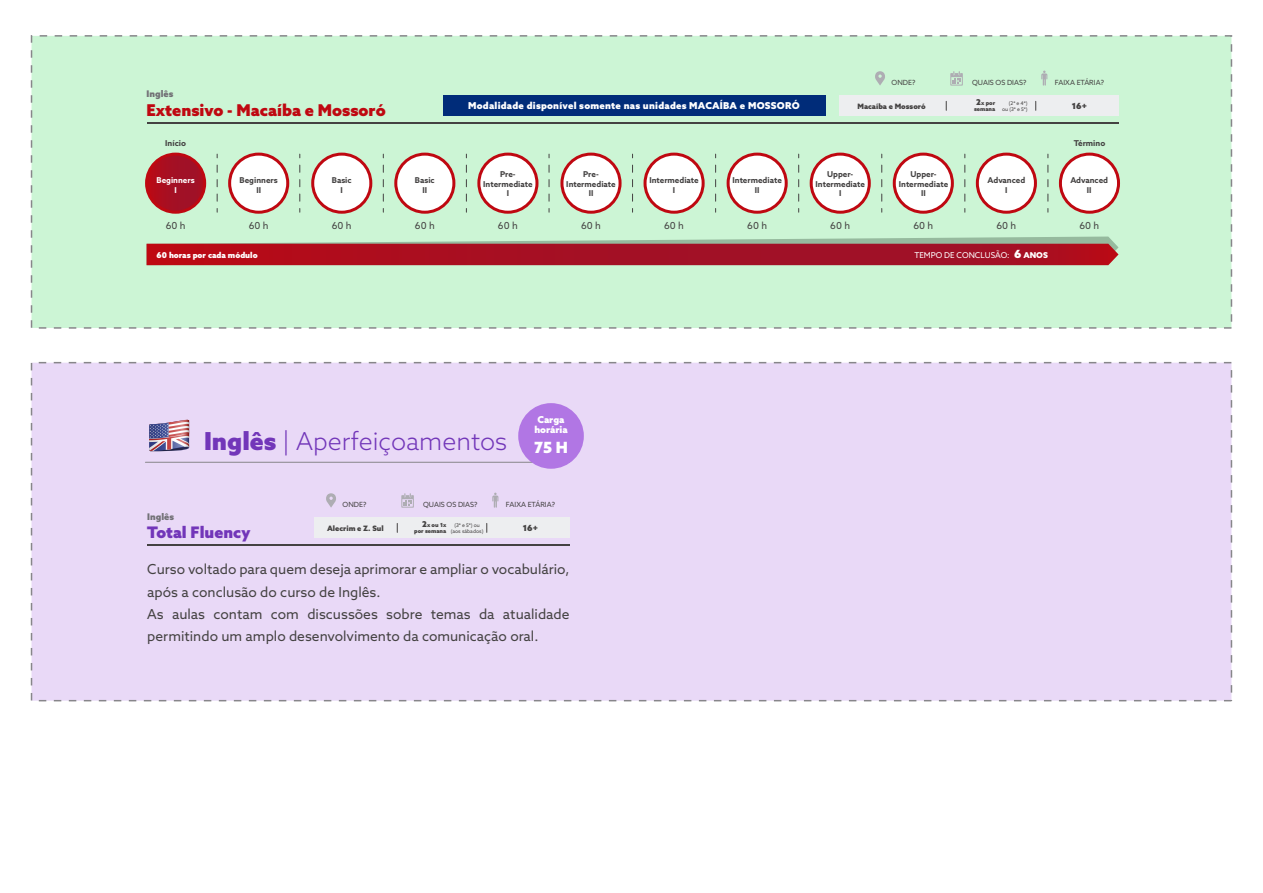
<style>
.page{position:relative;width:1263px;height:893px;background:#fff}
.page>*{position:absolute;margin:0;border:0;box-sizing:border-box;transform-origin:0 0}
.t1{font:300 24.75px "Azo Sans";color:#7236b9}
.t2{font:900 16.2px "Azo Sans";color:#bf0811}
.t3{font:900 15.9px "Azo Sans";color:#7236b9}
.t4{font:900 15.45px "Azo Sans";color:#fff}
.t5{font:13.8px/22.2px "Azo Sans";color:#444242}
.t6{font:9.75px "Azo Sans";color:#444242}
.t7{font:900 9.6px "Azo Sans";letter-spacing:.025em;color:#fff}
.t8{font:900 9.6px/10.6px "Azo Sans";color:#fff;text-align:center}
.t9{font:900 9.15px "Azo Sans";color:#727176}
.t10{font:900 8.55px "Azo Sans";color:#444242}
.t11{font:700 8.1px/9.8px "Azo Sans";color:#444242;text-align:center}
.t12{font:8.1px "Azo Sans";color:#fff}
.t13{font:900 8.1px "Azo Sans";color:#fff}
.t14{font:700 8.1px/9.8px "Azo Sans";color:#fff;text-align:center}
.t15{font:900 7.35px "Azo Sans";color:#444242}
.t16{font:7.05px "Azo Sans";color:#444242}
.t17{font:900 5.7px/6.1px "Azo Sans";color:#444242;text-align:right}
.t18{font:5.1px/6.1px "Azo Sans";color:#444242;text-align:center}
.s1{font-size:8.1px}
.s2{font-weight:900;font-size:11.25px}
.s3{font-weight:900}
</style>
<div class="page">
<div style="left:31px;top:35px;width:1201px;height:294px;background:#ccf5d5;border:2px dashed #87868a"></div>
<div style="left:31px;top:362px;width:1201px;height:339px;background:#e9d9f7;border:2px dashed #87868a"></div>
<hr style="left:147px;top:544px;width:422px;height:2px;background:#444242">
<div style="left:314px;top:518px;width:255px;height:20px;background:#edeef0"></div>
<svg style="left:326px;top:493px;width:10px;height:15px"></svg>
<svg style="left:401px;top:493px;width:13px;height:15px"></svg>
<svg style="left:492px;top:493px;width:6px;height:15px"></svg>
<svg style="left:149px;top:420px;width:40px;height:31px"></svg>
<hr style="left:145px;top:462px;width:424px;height:1px;background:#87868a">
<div style="left:518px;top:403px;width:66px;height:66px;background:#b176e4;border-radius:50%"></div>
<div style="left:443px;top:96px;width:382px;height:20px;background:#002c79"></div>
<div style="left:562px;top:154px;width:58px;height:58px;background:#fff;border-radius:50%"></div>
<div style="left:560px;top:153px;width:61px;height:61px;border:3px solid #bf0811;border-radius:50%"></div>
<div style="left:645px;top:154px;width:58px;height:58px;background:#fff;border-radius:50%"></div>
<div style="left:643px;top:153px;width:62px;height:61px;border:3px solid #bf0811;border-radius:50%"></div>
<div style="left:728px;top:154px;width:58px;height:58px;background:#fff;border-radius:50%"></div>
<div style="left:727px;top:153px;width:61px;height:61px;border:3px solid #bf0811;border-radius:50%"></div>
<div style="left:811px;top:154px;width:58px;height:58px;background:#fff;border-radius:50%"></div>
<div style="left:810px;top:153px;width:61px;height:61px;border:3px solid #bf0811;border-radius:50%"></div>
<svg style="left:147px;top:237px;width:971px;height:28px;background:#aa3e45"></svg>
<svg style="left:147px;top:154px;width:58px;height:58px;background:#a70e21"></svg>
<div style="left:145px;top:153px;width:61px;height:61px;border:3px solid #bf0811;border-radius:50%"></div>
<div style="left:230px;top:154px;width:58px;height:58px;background:#fff;border-radius:50%"></div>
<div style="left:228px;top:153px;width:61px;height:61px;border:3px solid #bf0811;border-radius:50%"></div>
<div style="left:313px;top:154px;width:58px;height:58px;background:#fff;border-radius:50%"></div>
<div style="left:311px;top:153px;width:61px;height:61px;border:3px solid #bf0811;border-radius:50%"></div>
<div style="left:396px;top:154px;width:58px;height:58px;background:#fff;border-radius:50%"></div>
<div style="left:394px;top:153px;width:61px;height:61px;border:3px solid #bf0811;border-radius:50%"></div>
<div style="left:479px;top:154px;width:58px;height:58px;background:#fff;border-radius:50%"></div>
<div style="left:477px;top:153px;width:61px;height:61px;border:3px solid #bf0811;border-radius:50%"></div>
<svg style="left:299px;top:165px;width:1px;height:47px"></svg>
<svg style="left:217px;top:165px;width:1px;height:47px"></svg>
<svg style="left:383px;top:165px;width:1px;height:47px"></svg>
<svg style="left:466px;top:165px;width:1px;height:47px"></svg>
<svg style="left:549px;top:165px;width:1px;height:47px"></svg>
<svg style="left:632px;top:165px;width:1px;height:47px"></svg>
<svg style="left:715px;top:165px;width:1px;height:47px"></svg>
<svg style="left:798px;top:165px;width:1px;height:47px"></svg>
<div style="left:894px;top:154px;width:58px;height:58px;background:#fff;border-radius:50%"></div>
<div style="left:893px;top:153px;width:61px;height:61px;border:3px solid #bf0811;border-radius:50%"></div>
<svg style="left:881px;top:165px;width:1px;height:47px"></svg>
<div style="left:977px;top:154px;width:58px;height:58px;background:#fff;border-radius:50%"></div>
<div style="left:976px;top:153px;width:61px;height:61px;border:3px solid #bf0811;border-radius:50%"></div>
<svg style="left:964px;top:165px;width:1px;height:47px"></svg>
<div style="left:1060px;top:154px;width:58px;height:58px;background:#fff;border-radius:50%"></div>
<div style="left:1059px;top:153px;width:61px;height:61px;border:3px solid #bf0811;border-radius:50%"></div>
<svg style="left:1047px;top:165px;width:1px;height:47px"></svg>
<hr style="left:147px;top:122px;width:971px;height:1px;background:#444242">
<div style="left:839px;top:96px;width:279px;height:20px;background:#edeef0"></div>
<svg style="left:875px;top:71px;width:10px;height:15px"></svg>
<svg style="left:950px;top:71px;width:13px;height:15px"></svg>
<svg style="left:1041px;top:71px;width:6px;height:15px"></svg>
<p class="t16" style="left:892px;top:78px;width:25px">ONDE?</p>
<p class="t16" style="left:972px;top:78px;width:56px">QUAIS OS DIAS?</p>
<p class="t16" style="left:1055px;top:78px;width:51px">FAIXA ETÁRIA?</p>
<p class="t9" style="left:147px;top:87px;width:28px">Inglês</p>
<p class="t17" style="left:974px;top:99px;width:23px;text-align:center"><span class="s1">2</span>x por semana</p>
<p class="t18" style="left:1002px;top:100px;width:27px;text-align:right">(2ª e 4ª) ou (3ª e 5ª)</p>
<p class="t7" style="left:468px;top:99px;width:333px">Modalidade disponível somente nas unidades MACAÍBA e MOSSORÓ</p>
<p class="t15" style="left:857px;top:101px;width:70px">Macaíba e Mossoró</p>
<p class="t10" style="left:1072px;top:100px;width:17px">16+</p>
<p class="t2" style="left:147px;top:99px;width:241px">Extensivo - Macaíba e Mossoró</p>
<p class="t11" style="left:165px;top:138px;width:22px">Início</p>
<p class="t11" style="left:1074px;top:138px;width:33px">Término</p>
<p class="t14" style="left:157px;top:176px;width:40px">Beginners<br>I</p>
<p class="t11" style="left:240px;top:176px;width:40px">Beginners<br>II</p>
<p class="t11" style="left:332px;top:176px;width:21px">Basic<br>I</p>
<p class="t11" style="left:415px;top:176px;width:21px">Basic<br>II</p>
<p class="t11" style="left:483px;top:169px;width:51px">Pre-<br>Intermediate<br>I</p>
<p class="t11" style="left:566px;top:169px;width:51px">Pre-<br>Intermediate<br>II</p>
<p class="t11" style="left:649px;top:176px;width:51px">Intermediate<br>I</p>
<p class="t11" style="left:732px;top:176px;width:51px">Intermediate<br>II</p>
<p class="t11" style="left:815px;top:169px;width:51px">Upper-<br>Intermediate<br>I</p>
<p class="t11" style="left:899px;top:169px;width:51px">Upper-<br>Intermediate<br>II</p>
<p class="t11" style="left:987px;top:176px;width:39px">Advanced<br>I</p>
<p class="t11" style="left:1070px;top:176px;width:39px">Advanced<br>II</p>
<p class="t6" style="left:166px;top:219px;width:21px">60 h</p>
<p class="t6" style="left:249px;top:219px;width:21px">60 h</p>
<p class="t6" style="left:332px;top:219px;width:21px">60 h</p>
<p class="t6" style="left:415px;top:219px;width:21px">60 h</p>
<p class="t6" style="left:498px;top:219px;width:21px">60 h</p>
<p class="t6" style="left:581px;top:219px;width:21px">60 h</p>
<p class="t6" style="left:664px;top:219px;width:21px">60 h</p>
<p class="t6" style="left:747px;top:219px;width:21px">60 h</p>
<p class="t6" style="left:830px;top:219px;width:21px">60 h</p>
<p class="t6" style="left:913px;top:219px;width:21px">60 h</p>
<p class="t6" style="left:996px;top:219px;width:21px">60 h</p>
<p class="t6" style="left:1079px;top:219px;width:21px">60 h</p>
<p class="t13" style="left:157px;top:250px;width:103px">60 horas por cada módulo</p>
<p class="t12" style="left:914px;top:250px;width:135px">TEMPO DE CONCLUSÃO: <span class="s2">6</span> <span class="s3">ANOS</span></p>
<h1 class="t1" style="left:204px;top:425px;width:305px"><span class="s3">Inglês</span> | Aperfeiçoamentos</h1>
<p class="t8" style="left:534px;top:414px;width:35px">Carga horária</p>
<p class="t4" style="left:534px;top:437px;width:35px">75 H</p>
<p class="t16" style="left:343px;top:500px;width:25px">ONDE?</p>
<p class="t16" style="left:423px;top:500px;width:56px">QUAIS OS DIAS?</p>
<p class="t16" style="left:506px;top:500px;width:51px">FAIXA ETÁRIA?</p>
<p class="t9" style="left:147px;top:511px;width:28px">Inglês</p>
<p class="t17" style="left:414px;top:522px;width:34px"><span class="s1">2</span>x ou 1x por semana</p>
<p class="t18" style="left:451px;top:522px;width:34px">(3ª e 5ª) ou (aos sábados)</p>
<p class="t3" style="left:147px;top:522px;width:105px">Total Fluency</p>
<p class="t15" style="left:327px;top:523px;width:58px">Alecrim e Z. Sul</p>
<p class="t10" style="left:523px;top:522px;width:17px">16+</p>
<p class="t5" style="left:147px;top:558px;width:424px">Curso voltado para quem deseja aprimorar e ampliar o vocabulário, após a conclusão do curso de Inglês.<br>As aulas contam com discussões sobre temas da atualidade permitindo um amplo desenvolvimento da comunicação oral.</p>
</div>
